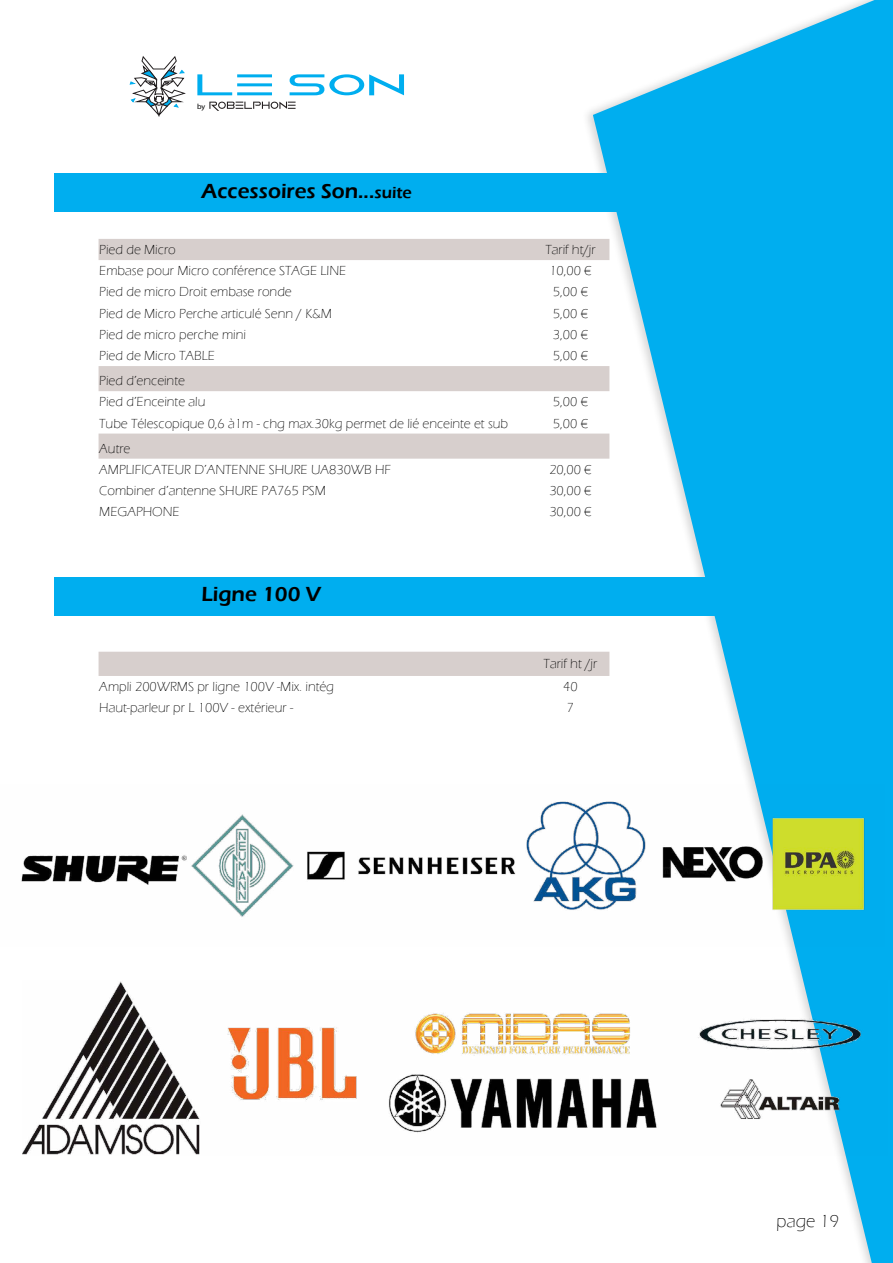
<style>
.page{position:relative;width:893px;height:1263px;background:#fff}
.page>*{position:absolute;margin:0;border:0;box-sizing:border-box;transform-origin:0 0}
.t1{font:30.6px "Vermin Vibes 2";color:#00aeef;scale:1.66 1}
.t2{font:600 21px "Eras ITC";color:#000}
.t3{font:300 18px "Eras ITC";color:#000}
.t4{font:300 13.5px/21.1px "Eras ITC";color:#000}
.t5{font:7.5px "Myriad Pro";color:#000;scale:1.06 1}
.s1{font-size:16.5px}
</style>
<div class="page">
<svg style="left:209px;top:102px;width:87px;height:9px"></svg>
<svg style="left:130px;top:56px;width:56px;height:61px"></svg>
<svg style="left:593px;top:0;width:300px;height:1263px;fill:#00aeef"></svg>
<svg style="left:99px;top:239px;width:510px;height:220px"></svg>
<div style="left:54px;top:173px;width:839px;height:39px;background:#00aeef"></div>
<div style="left:54px;top:577px;width:839px;height:39px;background:#00aeef"></div>
<div style="left:99px;top:652px;width:510px;height:24px;background:#d7cfcd"></div>
<img style="left:21px;top:784px;width:863px;height:162px">
<img style="left:22px;top:981px;width:866px;height:174px">
<h1 class="t1" style="left:197px;top:71px;width:128px">LE SON</h1>
<p class="t5" style="left:197px;top:102px;width:9px">by</p>
<h2 class="t2" style="left:202px;top:179px;width:212px">Accessoires Son...<span class="s1">suite</span></h2>
<p class="t4" style="left:99px;top:239px;width:78px">Pied de Micro</p>
<p class="t4" style="left:545px;top:239px;width:52px">Tarif ht/jr</p>
<p class="t4" style="left:99px;top:260px;width:248px">Embase pour Micro conférence STAGE LINE</p>
<p class="t4" style="left:549px;top:260px;width:44px">10,00 €</p>
<p class="t4" style="left:99px;top:282px;width:194px">Pied de micro Droit embase ronde</p>
<p class="t4" style="left:553px;top:282px;width:37px">5,00 €</p>
<p class="t4" style="left:99px;top:303px;width:234px">Pied de Micro Perche articulé Senn / K&amp;M</p>
<p class="t4" style="left:553px;top:303px;width:37px">5,00 €</p>
<p class="t4" style="left:99px;top:324px;width:148px">Pied de micro perche mini</p>
<p class="t4" style="left:553px;top:324px;width:37px">3,00 €</p>
<p class="t4" style="left:99px;top:345px;width:117px">Pied de Micro TABLE</p>
<p class="t4" style="left:553px;top:345px;width:37px">5,00 €</p>
<p class="t4" style="left:99px;top:370px;width:108px">Pied d’enceinte<br>Pied d’Enceinte alu</p>
<p class="t4" style="left:553px;top:391px;width:37px">5,00 €</p>
<p class="t4" style="left:99px;top:413px;width:410px">Tube Télescopique 0,6 à1m - chg max.30kg permet de lié enceinte et sub</p>
<p class="t4" style="left:553px;top:413px;width:37px">5,00 €</p>
<p class="t4" style="left:99px;top:438px;width:293px">Autre<br>AMPLIFICATEUR D’ANTENNE SHURE UA830WB HF</p>
<p class="t4" style="left:549px;top:459px;width:44px">20,00 €</p>
<p class="t4" style="left:99px;top:480px;width:228px">Combiner d’antenne SHURE PA765 PSM</p>
<p class="t4" style="left:549px;top:480px;width:44px">30,00 €</p>
<p class="t4" style="left:99px;top:501px;width:82px">MEGAPHONE</p>
<p class="t4" style="left:549px;top:501px;width:44px">30,00 €</p>
<h2 class="t2" style="left:202px;top:583px;width:121px">Ligne 100 V</h2>
<p class="t4" style="left:544px;top:653px;width:55px">Tarif ht /jr</p>
<p class="t4" style="left:99px;top:676px;width:236px">Ampli 200WRMS pr ligne 100V -Mix. intég</p>
<p class="t4" style="left:563px;top:676px;width:16px">40</p>
<p class="t4" style="left:99px;top:697px;width:195px">Haut-parleur pr L 100V - extérieur -</p>
<p class="t4" style="left:567px;top:697px;width:9px">7</p>
<h3 class="t3" style="left:777px;top:1210px;width:64px">page 19</h3>
</div>
